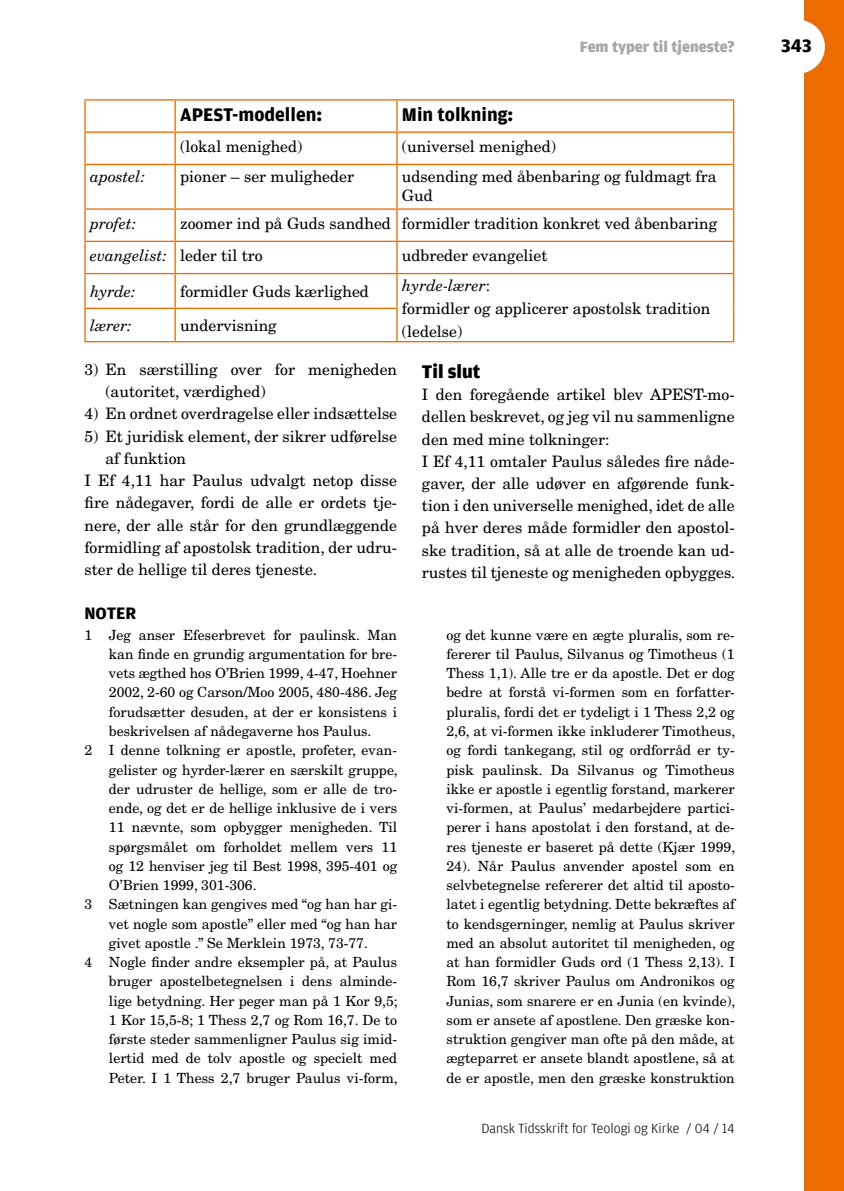
<style>
.page{position:relative;width:844px;height:1191px;background:#fff}
.page>*{position:absolute;margin:0;border:0;box-sizing:border-box;transform-origin:0 0}
.t1{font:700 19.25px "Amplitude";color:#000}
.t2{font:900 19.25px "Amplitude";color:#000}
.t3{font:700 17.5px "Amplitude";color:#000}
.t4{font:15.75px/22.2px "New Century Schlbk";color:#000}
.t5{font:italic 15.75px "New Century Schlbk";color:#000}
.t6{font:900 15.75px "Amplitude";color:#a7a7a8}
.t7{font:14px/19.2px "New Century Schlbk";color:#000;text-align:justify}
.t8{font:300 14px "Amplitude";color:#000}
.s1{font-style:italic}
</style>
<div class="page">
<hr style="left:84px;top:99px;width:91px;height:2px;background:#ed6c00">
<hr style="left:84px;top:101px;width:2px;height:30px;background:#ed6c00">
<hr style="left:175px;top:99px;width:222px;height:2px;background:#ed6c00">
<hr style="left:174px;top:101px;width:2px;height:30px;background:#ed6c00">
<hr style="left:397px;top:99px;width:337px;height:2px;background:#ed6c00">
<hr style="left:396px;top:101px;width:1px;height:30px;background:#ed6c00">
<hr style="left:732px;top:101px;width:2px;height:30px;background:#ed6c00">
<hr style="left:84px;top:133px;width:2px;height:31px;background:#ed6c00">
<hr style="left:174px;top:133px;width:2px;height:31px;background:#ed6c00">
<hr style="left:396px;top:133px;width:1px;height:31px;background:#ed6c00">
<hr style="left:732px;top:133px;width:2px;height:31px;background:#ed6c00">
<hr style="left:84px;top:165px;width:2px;height:43px;background:#ed6c00">
<hr style="left:174px;top:165px;width:2px;height:43px;background:#ed6c00">
<hr style="left:396px;top:165px;width:1px;height:43px;background:#ed6c00">
<hr style="left:732px;top:165px;width:2px;height:43px;background:#ed6c00">
<hr style="left:84px;top:210px;width:2px;height:31px;background:#ed6c00">
<hr style="left:174px;top:210px;width:2px;height:31px;background:#ed6c00">
<hr style="left:396px;top:210px;width:1px;height:31px;background:#ed6c00">
<hr style="left:732px;top:210px;width:2px;height:31px;background:#ed6c00">
<hr style="left:84px;top:242px;width:2px;height:31px;background:#ed6c00">
<hr style="left:174px;top:242px;width:2px;height:31px;background:#ed6c00">
<hr style="left:396px;top:242px;width:1px;height:31px;background:#ed6c00">
<hr style="left:732px;top:242px;width:2px;height:31px;background:#ed6c00">
<hr style="left:84px;top:274px;width:2px;height:34px;background:#ed6c00">
<hr style="left:174px;top:274px;width:2px;height:34px;background:#ed6c00">
<hr style="left:396px;top:274px;width:1px;height:34px;background:#ed6c00">
<hr style="left:732px;top:274px;width:2px;height:34px;background:#ed6c00">
<hr style="left:732px;top:308px;width:2px;height:33px;background:#ed6c00">
<hr style="left:397px;top:341px;width:337px;height:1px;background:#ed6c00">
<hr style="left:84px;top:309px;width:2px;height:32px;background:#ed6c00">
<hr style="left:174px;top:309px;width:2px;height:32px;background:#ed6c00">
<hr style="left:396px;top:309px;width:1px;height:32px;background:#ed6c00">
<hr style="left:84px;top:341px;width:91px;height:1px;background:#ed6c00">
<hr style="left:175px;top:341px;width:222px;height:1px;background:#ed6c00">
<hr style="left:84px;top:131px;width:91px;height:2px;background:#ed6c00">
<hr style="left:175px;top:131px;width:222px;height:2px;background:#ed6c00">
<hr style="left:397px;top:131px;width:337px;height:2px;background:#ed6c00">
<hr style="left:84px;top:164px;width:91px;height:1px;background:#ed6c00">
<hr style="left:175px;top:164px;width:222px;height:1px;background:#ed6c00">
<hr style="left:397px;top:164px;width:337px;height:1px;background:#ed6c00">
<hr style="left:84px;top:208px;width:91px;height:2px;background:#ed6c00">
<hr style="left:175px;top:208px;width:222px;height:2px;background:#ed6c00">
<hr style="left:397px;top:208px;width:337px;height:2px;background:#ed6c00">
<hr style="left:84px;top:241px;width:91px;height:1px;background:#ed6c00">
<hr style="left:175px;top:241px;width:222px;height:1px;background:#ed6c00">
<hr style="left:397px;top:241px;width:337px;height:1px;background:#ed6c00">
<hr style="left:84px;top:273px;width:91px;height:1px;background:#ed6c00">
<hr style="left:175px;top:273px;width:222px;height:1px;background:#ed6c00">
<hr style="left:397px;top:273px;width:337px;height:1px;background:#ed6c00">
<hr style="left:84px;top:308px;width:91px;height:1px;background:#ed6c00">
<hr style="left:175px;top:308px;width:222px;height:1px;background:#ed6c00">
<div style="left:804px;top:0;width:39px;height:1191px;background:#ed6c00"></div>
<div style="left:771px;top:20px;width:53px;height:54px;background:#fff;border-radius:50%"></div>
<h1 class="t1" style="left:180px;top:104px;width:12px">APEST</h1>
<h1 class="t1" style="left:232px;top:104px;width:91px">-modellen:</h1>
<h1 class="t1" style="left:402px;top:104px;width:113px">Min tolkning:</h1>
<p class="t4" style="left:180px;top:135px;width:124px">(lokal menighed)</p>
<p class="t4" style="left:402px;top:135px;width:155px">(universel menighed)</p>
<p class="t6" style="left:580px;top:38px;width:156px">Fem typer til tjeneste?</p>
<p class="t5" style="left:90px;top:167px;width:57px">apostel:</p>
<p class="t4" style="left:180px;top:165px;width:175px">pioner – ser muligheder</p>
<p class="t4" style="left:402px;top:167px;width:316px;line-height:19.2px">udsending med åbenbaring og fuldmagt fra<br>Gud</p>
<p class="t5" style="left:90px;top:214px;width:48px">profet:</p>
<p class="t4" style="left:90px;top:207px;width:628px;line-height:32.2px;text-indent:90px">zoomer ind på Guds sandhed formidler tradition konkret ved åbenbaring <span class="s1">evangelist:</span> leder til tro</p>
<p class="t4" style="left:402px;top:244px;width:147px">udbreder evangeliet</p>
<p class="t5" style="left:90px;top:282px;width:47px">hyrde:</p>
<p class="t4" style="left:180px;top:280px;width:190px">formidler Guds kærlighed</p>
<p class="t4" style="left:402px;top:274px;width:310px;line-height:22.8px"><span class="s1">hyrde-lærer</span>:<br>formidler og applicerer apostolsk tradition (ledelse)</p>
<p class="t5" style="left:90px;top:316px;width:43px">lærer:</p>
<p class="t4" style="left:180px;top:314px;width:98px">undervisning</p>
<p class="t4" style="left:105px;top:358px;width:293px;text-indent:-21px">3) En særstilling over for menigheden (autoritet, værdighed)</p>
<p class="t4" style="left:84px;top:403px;width:314px">4) En ordnet overdragelse eller indsættelse</p>
<p class="t4" style="left:84px;top:425px;width:314px">5) Et juridisk element, der sikrer udførelse</p>
<p class="t4" style="left:105px;top:447px;width:82px">af funktion</p>
<p class="t4" style="left:84px;top:469px;width:314px">I Ef 4,11 har Paulus udvalgt netop disse</p>
<p class="t4" style="left:84px;top:491px;width:314px">fire nådegaver, fordi de alle er ordets tje-</p>
<p class="t4" style="left:84px;top:514px;width:314px">nere, der alle står for den grundlæggende</p>
<p class="t4" style="left:84px;top:536px;width:314px">formidling af apostolsk tradition, der udru-</p>
<p class="t4" style="left:84px;top:558px;width:234px">ster de hellige til deres tjeneste.</p>
<p class="t3" style="left:84px;top:604px;width:53px">Noter</p>
<p class="t7" style="left:84px;top:625px;width:314px">1 Jeg anser Efeserbrevet for paulinsk. Man</p>
<p class="t7" style="left:109px;top:644px;width:290px">kan finde en grundig argumentation for bre-</p>
<p class="t7" style="left:109px;top:663px;width:290px">vets ægthed hos O’Brien 1999, 4-47, Hoehner</p>
<p class="t7" style="left:109px;top:683px;width:290px">2002, 2-60 og Carson/Moo 2005, 480-486. Jeg</p>
<p class="t7" style="left:109px;top:702px;width:289px">forudsætter desuden, at der er konsistens i</p>
<p class="t7" style="left:109px;top:721px;width:264px">beskrivelsen af nådegaverne hos Paulus.</p>
<p class="t7" style="left:84px;top:740px;width:314px">2 I denne tolkning er apostle, profeter, evan-</p>
<p class="t7" style="left:109px;top:760px;width:290px">gelister og hyrder-lærer en særskilt gruppe,</p>
<p class="t7" style="left:109px;top:779px;width:290px">der udruster de hellige, som er alle de tro-</p>
<p class="t7" style="left:109px;top:798px;width:290px">ende, og det er de hellige inklusive de i vers</p>
<p class="t7" style="left:109px;top:817px;width:290px">11 nævnte, som opbygger menigheden. Til</p>
<p class="t7" style="left:109px;top:837px;width:290px">spørgsmålet om forholdet mellem vers 11</p>
<p class="t7" style="left:109px;top:856px;width:290px">og 12 henviser jeg til Best 1998, 395-401 og</p>
<p class="t7" style="left:109px;top:875px;width:149px">O’Brien 1999, 301-306.</p>
<p class="t7" style="left:84px;top:894px;width:314px">3 Sætningen kan gengives med “og han har gi-</p>
<p class="t7" style="left:109px;top:914px;width:290px">vet nogle som apostle” eller med “og han har</p>
<p class="t7" style="left:109px;top:933px;width:260px">givet apostle .” Se Merklein 1973, 73-77.</p>
<p class="t7" style="left:84px;top:952px;width:314px">4 Nogle finder andre eksempler på, at Paulus</p>
<p class="t7" style="left:109px;top:971px;width:290px">bruger apostelbetegnelsen i dens alminde-</p>
<p class="t7" style="left:109px;top:991px;width:290px">lige betydning. Her peger man på 1 Kor 9,5;</p>
<p class="t7" style="left:109px;top:1010px;width:289px">1 Kor 15,5-8; 1 Thess 2,7 og Rom 16,7. De to</p>
<p class="t7" style="left:109px;top:1029px;width:289px">første steder sammenligner Paulus sig imid-</p>
<p class="t7" style="left:109px;top:1048px;width:289px">lertid med de tolv apostle og specielt med</p>
<p class="t7" style="left:109px;top:1068px;width:290px">Peter. I 1 Thess 2,7 bruger Paulus vi-form,</p>
<h1 class="t2" style="left:422px;top:361px;width:60px">Til slut</h1>
<p class="t4" style="left:422px;top:383px;width:315px">I den foregående artikel blev APEST-mo&shy;dellen beskrevet, og jeg vil nu sammenligne den med mine tolkninger:<br>I Ef 4,11 omtaler Paulus således fire nåde&shy;gaver, der alle udøver en afgørende funk&shy;tion i den universelle menighed, idet de alle på hver deres måde formidler den apostol&shy;ske tradition, så at alle de troende kan ud&shy;rustes til tjeneste og menigheden opbygges.</p>
<p class="t7" style="left:446px;top:625px;width:290px">og det kunne være en ægte pluralis, som re&shy;fererer til Paulus, Silvanus og Timotheus (1<br>Thess 1,1). Alle tre er da apostle. Det er dog bedre at forstå vi-formen som en forfatter&shy;pluralis, fordi det er tydeligt i 1 Thess 2,2 og 2,6, at vi-formen ikke inkluderer Timotheus, og fordi tankegang, stil og ordforråd er ty&shy;pisk paulinsk. Da Silvanus og Timotheus ikke er apostle i egentlig forstand, markerer vi-formen, at Paulus’ medarbejdere partici&shy;perer i hans apostolat i den forstand, at de&shy;res tjeneste er baseret på dette (Kjær 1999, 24). Når Paulus anvender apostel som en selvbetegnelse refererer det altid til aposto&shy;latet i egentlig betydning. Dette bekræftes af to kendsgerninger, nemlig at Paulus skriver med an absolut autoritet til menigheden, og at han formidler Guds ord (1 Thess 2,13). I Rom 16,7 skriver Paulus om Andronikos og Junias, som snarere er en Junia (en kvinde), som er ansete af apostlene. Den græske kon&shy;struktion gengiver man ofte på den måde, at ægteparret er ansete blandt apostlene, så at de er apostle, men den græske konstruktion</p>
<p class="t8" style="left:481px;top:1120px;width:255px">Dansk Tidsskrift for Teologi og Kirke / 04 / 14</p>
<h1 class="t1" style="left:780px;top:35px;width:32px">343</h1>
</div>
